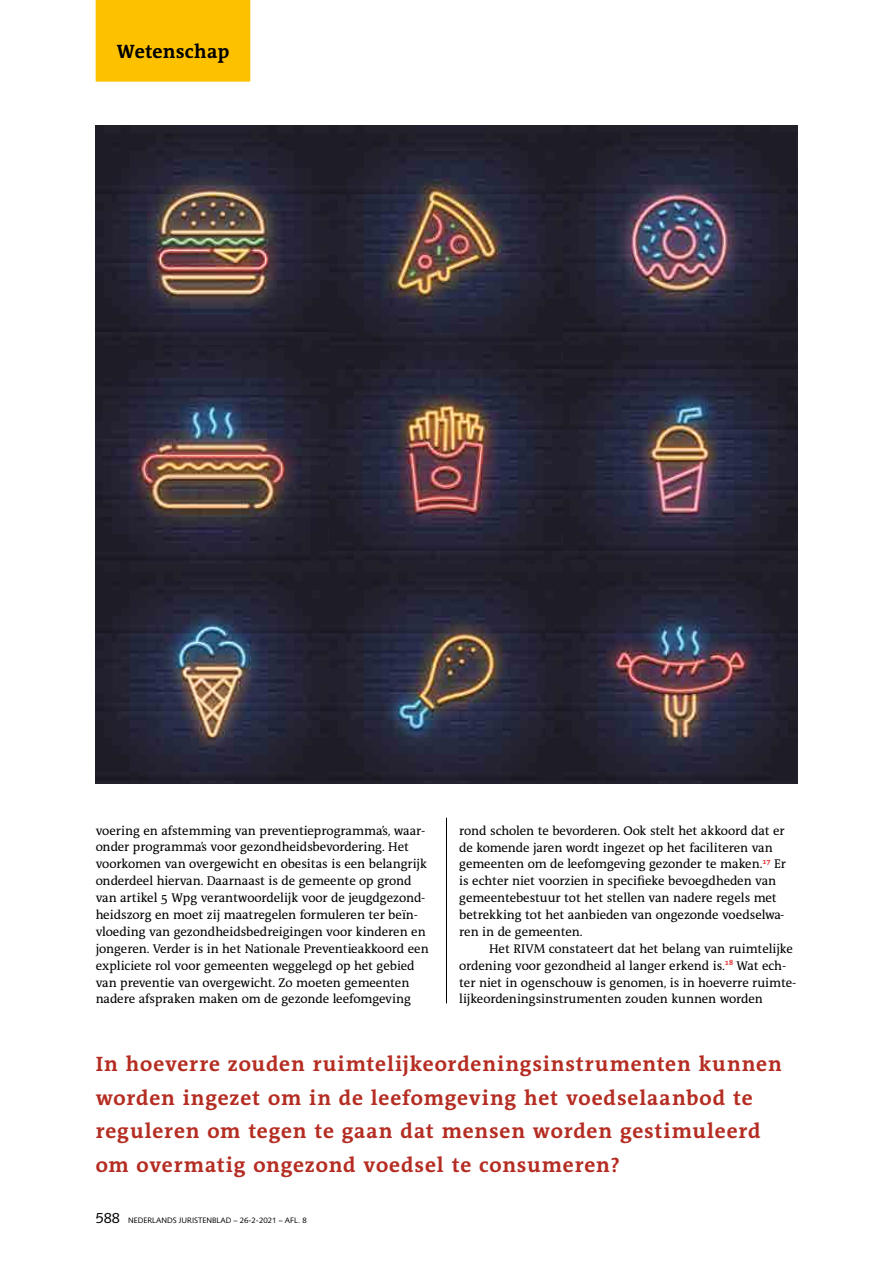
<style>
.page{position:relative;width:893px;height:1263px;background:#fff}
.page>*{position:absolute;margin:0;border:0;box-sizing:border-box;transform-origin:0 0}
.t1{font:700 21px/33.8px "The Antiqua Sun OT";letter-spacing:.04em;color:#b52d22}
.t2{font:700 19.5px "The Antiqua Sun OT";letter-spacing:.01em;color:#000}
.t3{font:12.75px/17px "The Antiqua Sun OT";color:#000}
.t4{font:7.8px "Syntax LT Std";color:#000}
.s1{font-size:14.7px}
</style>
<div class="page">
<hr style="left:446px;top:818px;width:1px;height:185px;background:#000">
<img style="left:96px;top:126px;width:701px;height:658px">
<div style="left:96px;top:0;width:154px;height:82px;background:#fdc100"></div>
<h2 class="t2" style="left:117px;top:41px;width:114px">Wetenschap</h2>
<p class="t3" style="left:96px;top:822px;width:335px">voering en afstemming van preventieprogramma’s, waar&shy;onder programma’s voor gezondheidsbevordering. Het voorkomen van overgewicht en obesitas is een belangrijk onderdeel hiervan. Daarnaast is de gemeente op grond van artikel 5 Wpg verantwoordelijk voor de jeugdgezond&shy;heidszorg en moet zij maatregelen formuleren ter beïn&shy;vloeding van gezondheidsbedreigingen voor kinderen en jongeren. Verder is in het Nationale Preventieakkoord een expliciete rol voor gemeenten weggelegd op het gebied van preventie van overgewicht. Zo moeten gemeenten nadere afspraken maken om de gezonde leefomgeving</p>
<p class="t3" style="left:459px;top:822px;width:328px">rond scholen te bevorderen. Ook stelt het akkoord dat er de komende jaren wordt ingezet op het faciliteren van gemeenten om de leefomgeving gezonder te maken.<sup>17</sup> Er is echter niet voorzien in specifieke bevoegdheden van gemeentebestuur tot het stellen van nadere regels met betrekking tot het aanbieden van ongezonde voedselwa&shy;ren in de gemeenten.</p>
<p class="t3" style="left:459px;top:941px;width:338px;text-indent:30px">Het RIVM constateert dat het belang van ruimtelijke ordening voor gezondheid al langer erkend is.<sup>18</sup> Wat ech&shy;ter niet in ogenschouw is genomen, is in hoeverre ruimte&shy;lijkeordeningsinstrumenten zouden kunnen worden</p>
<h1 class="t1" style="left:96px;top:1048px;width:687px">In hoeverre zouden ruimtelijkeordeningsinstrumenten kunnen worden ingezet om in de leefomgeving het voedselaanbod te reguleren om tegen te gaan dat mensen worden gestimuleerd om overmatig ongezond voedsel te consumeren?</h1>
<p class="t4" style="left:96px;top:1215px;width:213px"><span class="s1">588</span> NEDERLANDS JURISTENBLAD − 26-2-2021 − AFL. 8</p>
</div>
